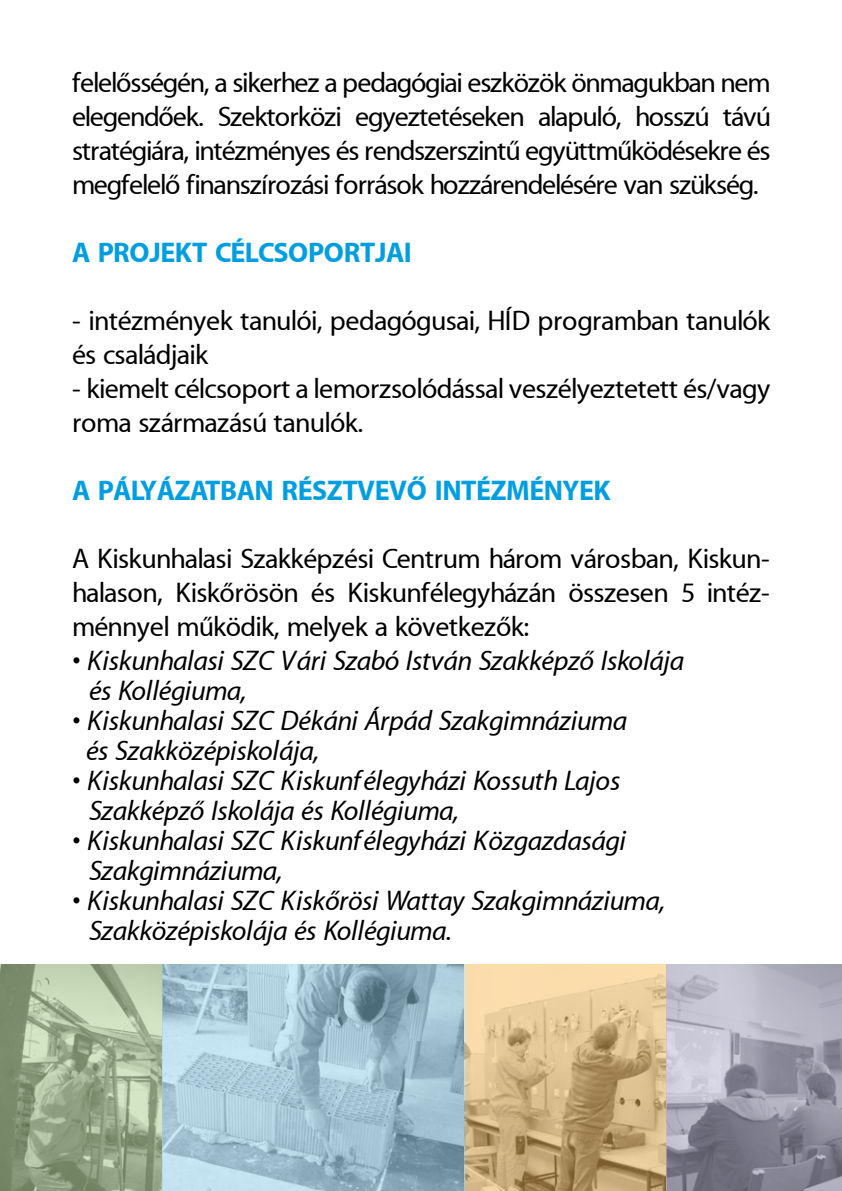
<style>
.page{position:relative;width:842px;height:1191px;background:#fff}
.page>*{position:absolute;margin:0;border:0;box-sizing:border-box;transform-origin:0 0}
.t1{font:28px/34px "Myriad PFL";color:#000;text-align:justify}
.t2{font:italic 28px/30px "Myriad PFL";color:#000}
.t3{font:700 28px "Myriad PFL";color:#009ee0}
</style>
<div class="page">
<svg style="left:0;top:964px;width:163px;height:227px;background:#9dae8f"></svg>
<svg style="left:163px;top:964px;width:302px;height:227px;background:#a1c0cf"></svg>
<svg style="left:465px;top:964px;width:201px;height:227px;background:#d2b585"></svg>
<svg style="left:666px;top:964px;width:176px;height:227px;background:#9f9eae"></svg>
<p class="t1" style="left:72px;top:67px;width:699px">felelősségén, a sikerhez a pedagógiai eszközök önmagukban nem elegendőek. Szektorközi egyeztetéseken alapuló, hosszú távú stratégiára, intézményes és rendszerszintű együttműködésekre és megfelelő finanszírozási források hozzárendelésére van szükség.</p>
<p class="t3" style="left:72px;top:236px;width:42px">A PROJE</p>
<p class="t3" style="left:175px;top:236px;width:116px">KT CÉLCSOPORTJ</p>
<p class="t3" style="left:386px;top:236px;width:24px">AI</p>
<p class="t1" style="left:72px;top:305px;width:699px">- intézmények tanulói, pedagógusai, HÍD programban tanulók és családjaik</p>
<p class="t1" style="left:72px;top:373px;width:699px">- kiemelt célcsoport a lemorzsolódással veszélyeztetett és/vagy roma származású tanulók.</p>
<p class="t3" style="left:72px;top:474px;width:540px">A PÁLYÁZATBAN RÉSZTVEVŐ INTÉZMÉNYEK</p>
<p class="t1" style="left:72px;top:543px;width:699px">A Kiskunhalasi Szakképzési Centrum három városban, Kiskun&shy;halason, Kiskőrösön és Kiskunfélegyházán összesen 5 intéz&shy;ménnyel működik, melyek a következők:</p>
<p class="t2" style="left:89px;top:647px;width:596px;text-indent:-17px">• Kiskunhalasi SZC Vári Szabó István Szakképző Iskolája és Kollégiuma,</p>
<p class="t2" style="left:86px;top:707px;width:542px;text-indent:-14px">• Kiskunhalasi SZC Dékáni Árpád Szakgimnáziuma és Szakközépiskolája,</p>
<p class="t2" style="left:89px;top:767px;width:532px;text-indent:-17px">• Kiskunhalasi SZC Kiskunfélegyházi Kossuth Lajos<br>Szakképző Iskolája és Kollégiuma,</p>
<p class="t2" style="left:89px;top:827px;width:538px;text-indent:-17px">• Kiskunhalasi SZC Kiskunfélegyházi Közgazdasági<br>Szakgimnáziuma,</p>
<p class="t2" style="left:89px;top:887px;width:578px;text-indent:-17px">• Kiskunhalasi SZC Kiskőrösi Wattay Szakgimnáziuma,<br>Szakközépiskolája és Kollégiuma.</p>
</div>
